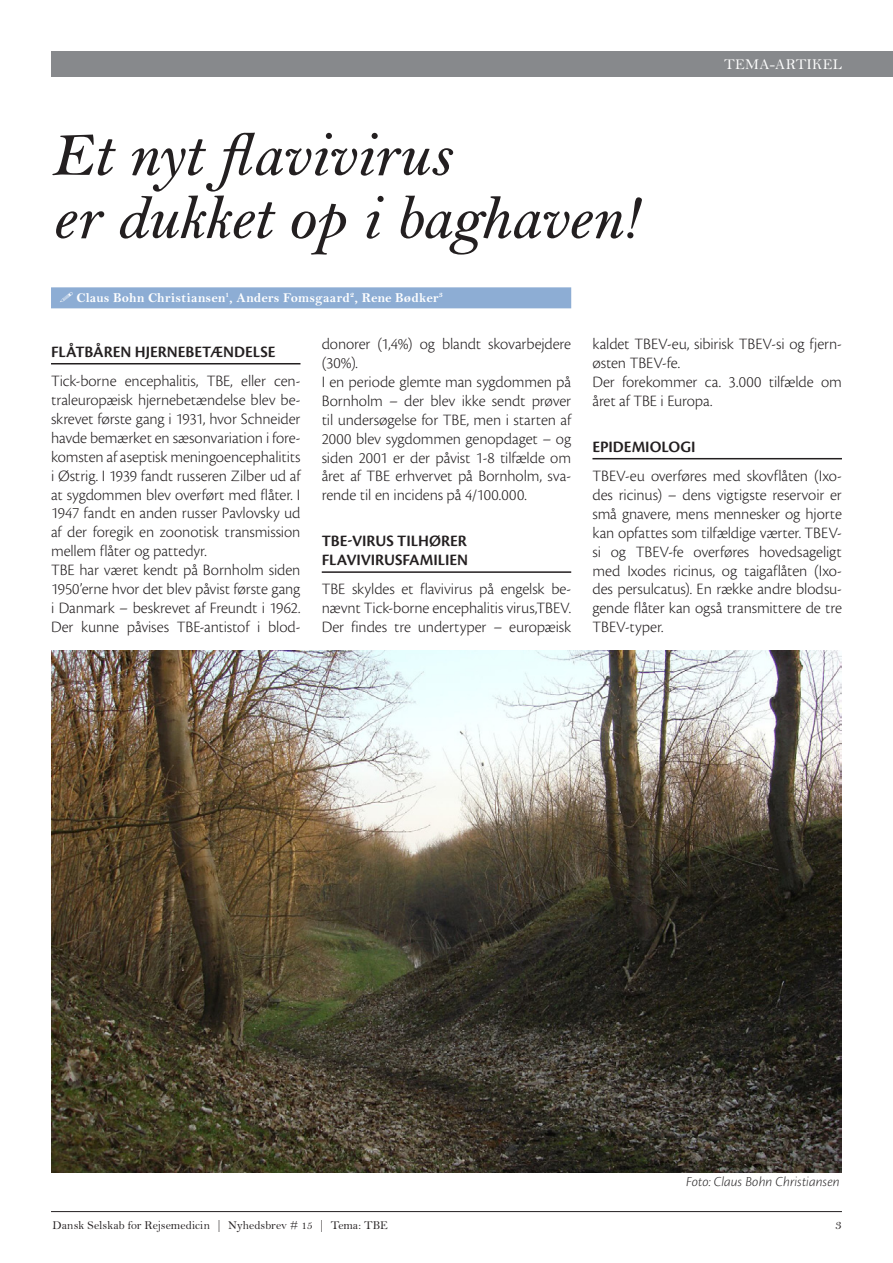
<style>
.page{position:relative;width:893px;height:1263px;background:#fff}
.page>*{position:absolute;margin:0;border:0;box-sizing:border-box;transform-origin:0 0}
.t1{font:italic 600 63px/63px "Bell MT Std";letter-spacing:-.015em;color:#231f20}
.t2{font:300 16.5px/18.9px "Cronos Pro";letter-spacing:-.005em;color:#231f20}
.t3{font:600 16.5px "Cronos Pro";letter-spacing:.14em;color:#231f20}
.t4{font:15px "Bell MT Std";letter-spacing:.01em;color:#fff}
.t5{font:italic 300 14.25px "Cronos Pro";color:#2b292a}
.t6{font:700 13.5px "Bell MT Std";letter-spacing:.015em;color:#fff}
.t7{font:13.5px "Bell MT Std";color:#231f20}
.t8{font:12px "Bell MT Std";letter-spacing:.005em;color:#231f20}
</style>
<div class="page">
<hr style="left:51px;top:1211px;width:791px;height:1px;background:#231f20">
<hr style="left:322px;top:571px;width:249px;height:2px;background:#231f20">
<hr style="left:592px;top:458px;width:250px;height:1px;background:#231f20">
<hr style="left:51px;top:363px;width:249px;height:1px;background:#231f20">
<div style="left:51px;top:51px;width:842px;height:26px;background:#87898c"></div>
<div style="left:51px;top:287px;width:520px;height:21px;background:#8dadd4"></div>
<img style="left:51px;top:650px;width:791px;height:522px">
<h1 class="t1" style="left:51px;top:125px;width:591px">Et nyt flavivirus<br>er dukket op i baghaven!</h1>
<p class="t6" style="left:76px;top:290px;width:368px">Claus Bohn Christiansen<sup>1</sup>, Anders Fomsgaard<sup>2</sup>, Rene Bødker<sup>3</sup></p>
<p class="t4" style="left:724px;top:56px;width:119px">TEMA-ARTIKEL</p>
<p class="t3" style="left:51px;top:342px;width:63px">FLÅTBÅREN</p>
<p class="t3" style="left:135px;top:342px;width:25px">HJERNEBET</p>
<p class="t3" style="left:210px;top:342px;width:59px">ÆNDELSE</p>
<p class="t2" style="left:51px;top:371px;width:251px">Tick-borne encephalitis, TBE, eller cen&shy;traleuropæisk hjernebetændelse blev be&shy;skrevet første gang i 1931, hvor Schneider havde bemærket en sæsonvariation i fore&shy;komsten af aseptisk meningoencephalitits i Østrig. I 1939 fandt russeren Zilber ud af at sygdommen blev overført med flåter. I 1947 fandt en anden russer Pavlovsky ud af der foregik en zoonotisk transmission mellem flåter og pattedyr.<br>TBE har været kendt på Bornholm siden 1950’erne hvor det blev påvist første gang i Danmark – beskrevet af Freundt i 1962.<br>Der kunne påvises TBE-antistof i blod-</p>
<p class="t2" style="left:322px;top:334px;width:251px">donorer (1,4%) og blandt skovarbejdere (30%).<br>I en periode glemte man sygdommen på Bornholm – der blev ikke sendt prøver til undersøgelse for TBE, men i starten af 2000 blev sygdommen genopdaget – og siden 2001 er der påvist 1-8 tilfælde om året af TBE erhvervet på Bornholm, sva&shy;rende til en incidens på 4/100.000.</p>
<p class="t3" style="left:322px;top:531px;width:55px">TBE-VIRUS</p>
<p class="t3" style="left:397px;top:531px;width:54px">TILHØRER</p>
<p class="t3" style="left:322px;top:550px;width:64px">FLAVIVIRUSFAM</p>
<p class="t3" style="left:433px;top:550px;width:26px">ILIEN</p>
<p class="t2" style="left:322px;top:580px;width:251px;text-align:justify">TBE skyldes et flavivirus på engelsk be&shy;nævnt Tick-borne encephalitis virus,TBEV.<br>Der findes tre undertyper – europæisk</p>
<p class="t2" style="left:592px;top:334px;width:251px">kaldet TBEV-eu, sibirisk TBEV-si og fjern&shy;østen TBEV-fe.<br>Der forekommer ca. 3.000 tilfælde om året af TBE i Europa.</p>
<p class="t3" style="left:592px;top:437px;width:32px">EPIDEM</p>
<p class="t3" style="left:645px;top:437px;width:52px">IOLOGI</p>
<p class="t2" style="left:592px;top:466px;width:251px;text-align:justify">TBEV-eu overføres med skovflåten (Ixo&shy;des ricinus) – dens vigtigste reservoir er små gnavere, mens mennesker og hjorte kan opfattes som tilfældige værter. TBEV&shy;si og TBEV-fe overføres hovedsageligt med Ixodes ricinus, og taigaflåten (Ixo&shy;des persulcatus). En række andre blodsu&shy;gende flåter kan også transmittere de tre TBEV-typer.</p>
<p class="t5" style="left:686px;top:1173px;width:155px">Foto: Claus Bohn Christiansen</p>
<p class="t8" style="left:52px;top:1219px;width:337px">Dansk Selskab for Rejsemedicin | Nyhedsbrev # 15 | Tema: TBE</p>
<p class="t7" style="left:835px;top:1217px;width:8px">3</p>
</div>
